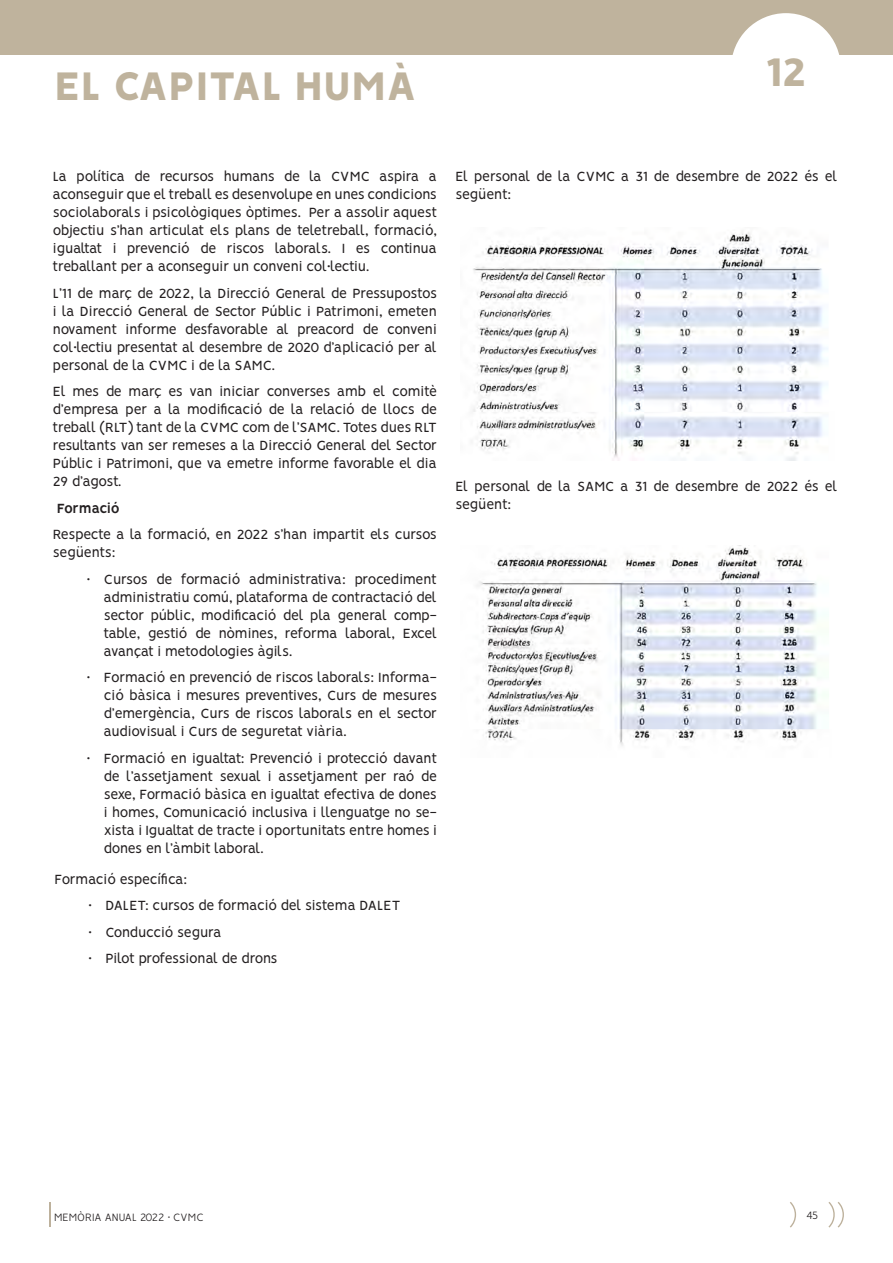
<style>
.page{position:relative;width:893px;height:1263px;background:#fff}
.page>*{position:absolute;margin:0;border:0;box-sizing:border-box;transform-origin:0 0}
.TITOL_APARTAT_-_PRIM{font:800 45px "Vision";color:#bfb39d}
.nom-programa{font:15px/18px "Vision";letter-spacing:-.03em;color:#231f20;text-align:justify}
.nom-programa-2{font:15px/18px "Vision";letter-spacing:-.01em;color:#231f20}
.nom-programa-3{font:15px "Vision";color:#231f20}
.nom-programa-4{font:700 15px "Vision";letter-spacing:-.03em;color:#231f20}
.t1{font:300 12px "Vision";color:#231f20}
</style>
<div class="page">
<div style="left:0;top:0;width:893px;height:54px;background:#bfb39d"></div>
<div style="left:731px;top:13px;width:110px;height:110px;background:#fff;border-radius:50%"></div>
<svg style="left:49px;top:1202px;width:1px;height:25px"></svg>
<svg style="left:828px;top:1202px;width:16px;height:25px"></svg>
<svg style="left:790px;top:1202px;width:6px;height:25px"></svg>
<img style="left:472px;top:231px;width:356px;height:229px">
<img style="left:477px;top:545px;width:341px;height:201px">
<p class="TITOL_APARTAT_-_PRIM" style="left:54px;top:59px;width:364px">EL CAPITAL HUMÀ</p>
<p class="TITOL_APARTAT_-_PRIM" style="left:765px;top:45px;width:42px">12</p>
<p class="nom-programa" style="left:53px;top:169px;width:386px">La política de recursos humans de la CVMC aspira a aconseguir que el treball es desenvolupe en unes condicions sociolaborals i psicològiques òptimes. Per a assolir aquest objectiu s’han articulat els plans de teletreball, formació, igualtat i prevenció de riscos laborals. I es continua treballant per a aconseguir un conveni col·lectiu.</p>
<p class="nom-programa" style="left:53px;top:286px;width:386px">L’11 de març de 2022, la Direcció General de Pressupostos i la Direcció General de Sector Públic i Patrimoni, emeten novament informe desfavorable al preacord de conveni col·lectiu presentat al desembre de 2020 d’aplicació per al personal de la CVMC i de la SAMC.</p>
<p class="nom-programa" style="left:53px;top:384px;width:386px">El mes de març es van iniciar converses amb el comitè d’empresa per a la modificació de la relació de llocs de treball (RLT) tant de la CVMC com de l’SAMC. Totes dues RLT resultants van ser remeses a la Direcció General del Sector Públic i Patrimoni, que va emetre informe favorable el dia 29 d’agost.</p>
<p class="nom-programa-4" style="left:57px;top:499px;width:65px">Formació</p>
<p class="nom-programa-2" style="left:53px;top:527px;width:385px">Respecte a la formació, en 2022 s’han impartit els cursos següents:</p>
<p class="nom-programa" style="left:104px;top:572px;width:335px;text-indent:-17px">• Cursos de formació administrativa: procediment administratiu comú, plataforma de contractació del sector públic, modificació del pla general comp&shy;table, gestió de nòmines, reforma laboral, Excel avançat i metodologies àgils.</p>
<p class="nom-programa" style="left:104px;top:670px;width:335px;text-indent:-17px">• Formació en prevenció de riscos laborals: Informa&shy;ció bàsica i mesures preventives, Curs de mesures d’emergència, Curs de riscos laborals en el sector audiovisual i Curs de seguretat viària.</p>
<p class="nom-programa" style="left:104px;top:751px;width:335px;text-indent:-17px">• Formació en igualtat: Prevenció i protecció davant de l’assetjament sexual i assetjament per raó de sexe, Formació bàsica en igualtat efectiva de dones i homes, Comunicació inclusiva i llenguatge no se&shy;xista i Igualtat de tracte i oportunitats entre homes i dones en l’àmbit laboral.</p>
<p class="nom-programa-2" style="left:54px;top:871px;width:134px">Formació específica:</p>
<p class="nom-programa-3" style="left:88px;top:897px;width:313px">• DALET: cursos de formació del sistema DALET</p>
<p class="nom-programa-2" style="left:88px;top:924px;width:135px">• Conducció segura</p>
<p class="nom-programa" style="left:88px;top:951px;width:191px">• Pilot professional de drons</p>
<p class="nom-programa" style="left:455px;top:169px;width:383px">El personal de la CVMC a 31 de desembre de 2022 és el següent:</p>
<p class="nom-programa" style="left:455px;top:479px;width:384px">El personal de la SAMC a 31 de desembre de 2022 és el següent:</p>
<p class="t1" style="left:54px;top:1210px;width:151px">MEMÒRIA ANUAL 2022 · CVMC</p>
<p class="t1" style="left:806px;top:1208px;width:14px">45</p>
</div>
